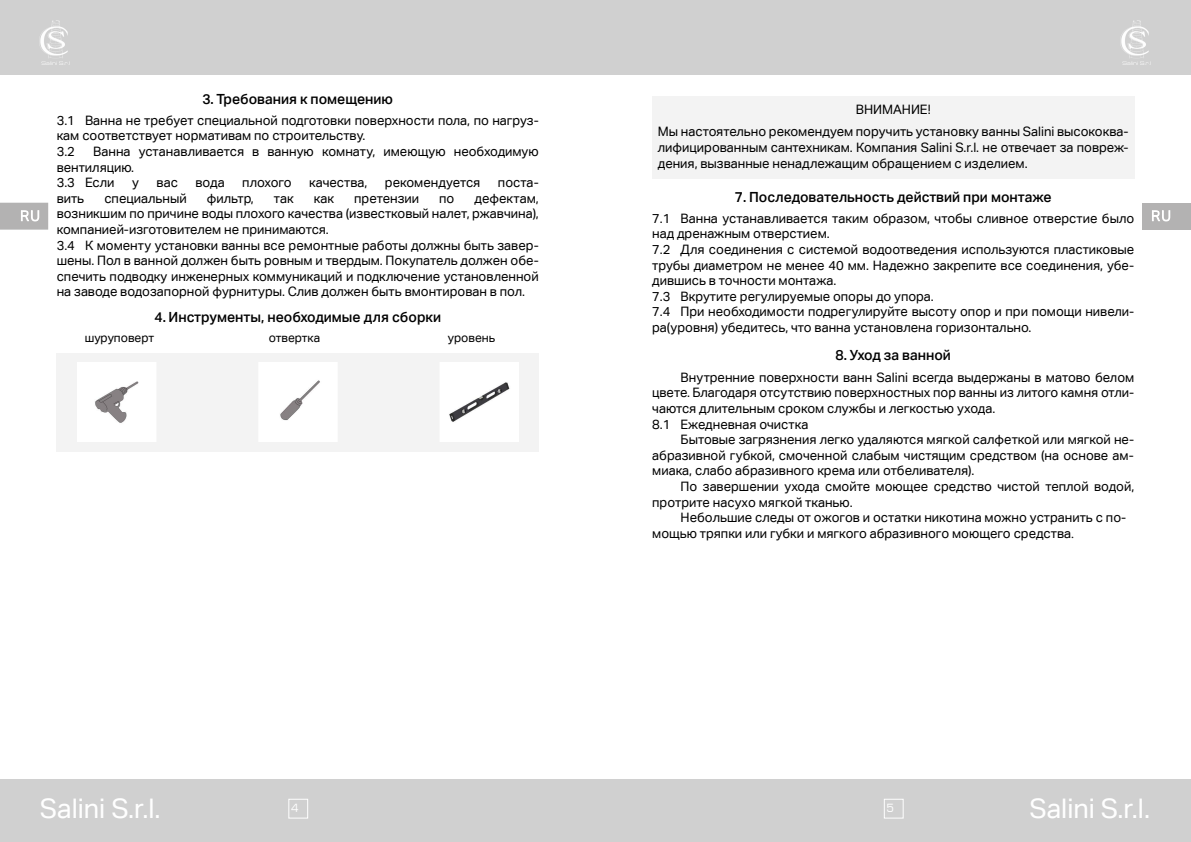
<style>
.page{position:relative;width:1191px;height:842px;background:#fff}
.page>*{position:absolute;margin:0;border:0;box-sizing:border-box;transform-origin:0 0}
.t1{font:27px "Aktiv Grotesk Corp";color:#fff}
.Тест_с_красной_строк{font:500 14px "Aktiv Grotesk Corp";color:#000}
.Внимание{font:13px/15.6px "Aktiv Grotesk Corp";color:#000;text-align:justify}
.Тест_с_красной_строк-2{font:13px "Aktiv Grotesk Corp";color:#000}
.t2{font:12px "Aktiv Grotesk Corp";color:#000}
.t3{font:11px "Europe Normal";color:#fff}
.s1{font-family:"Minion Pro"}
</style>
<div class="page">
<div style="left:0;top:0;width:595px;height:74px;background:#d0d0d0"></div>
<div style="left:0;top:780px;width:595px;height:62px;background:#d0d0d0"></div>
<div style="left:288px;top:799px;width:20px;height:20px;border:1px solid #fff"></div>
<div style="left:57px;top:353px;width:482px;height:29px;background:#f3f3f3"></div>
<div style="left:57px;top:376px;width:482px;height:29px;background:#f3f3f3"></div>
<div style="left:57px;top:400px;width:482px;height:29px;background:#f3f3f3"></div>
<div style="left:57px;top:423px;width:482px;height:29px;background:#f3f3f3"></div>
<img style="left:77px;top:362px;width:441px;height:79px">
<div style="left:595px;top:0;width:595px;height:74px;background:#d0d0d0"></div>
<div style="left:595px;top:780px;width:596px;height:62px;background:#d0d0d0"></div>
<div style="left:883px;top:799px;width:20px;height:20px;border:1px solid #fff"></div>
<div style="left:652px;top:96px;width:482px;height:29px;background:#f3f3f3"></div>
<div style="left:652px;top:118px;width:482px;height:61px;background:#f3f3f3"></div>
<img style="left:1121px;top:20px;width:30px;height:44px">
<div style="left:1142px;top:203px;width:49px;height:27px;background:#b3b2b2"></div>
<svg style="left:1152px;top:210px;width:19px;height:12px"></svg>
<svg style="left:0;top:203px;width:48px;height:27px"></svg>
<img style="left:40px;top:20px;width:30px;height:44px">
<p class="Тест_с_красной_строк" style="left:202px;top:90px;width:192px">3. Требования к помещению</p>
<p class="Внимание" style="left:57px;top:112px;width:483px">3.1 Ванна не требует специальной подготовки поверхности пола, по нагруз&shy;кам соответствует нормативам по строительству.</p>
<p class="Внимание" style="left:57px;top:144px;width:20px">3.2</p>
<p class="Внимание" style="left:57px;top:144px;width:483px;text-indent:36px">Ванна устанавливается в ванную комнату, имеющую необходимую вентиляцию.</p>
<p class="Внимание" style="left:57px;top:175px;width:59px">3.3 Если</p>
<p class="Внимание" style="left:132px;top:175px;width:8px">у</p>
<p class="Внимание" style="left:157px;top:175px;width:23px">вас</p>
<p class="Внимание" style="left:195px;top:175px;width:31px">вода</p>
<p class="Внимание" style="left:242px;top:175px;width:51px">плохого</p>
<p class="Внимание" style="left:309px;top:175px;width:60px">качества,</p>
<p class="Внимание" style="left:385px;top:175px;width:97px">рекомендуется</p>
<p class="Внимание" style="left:498px;top:175px;width:42px">поста-</p>
<p class="Внимание" style="left:57px;top:190px;width:29px">вить</p>
<p class="Внимание" style="left:104px;top:190px;width:84px">специальный</p>
<p class="Внимание" style="left:207px;top:190px;width:49px">фильтр,</p>
<p class="Внимание" style="left:274px;top:190px;width:21px">так</p>
<p class="Внимание" style="left:314px;top:190px;width:22px">как</p>
<p class="Внимание" style="left:354px;top:190px;width:66px">претензии</p>
<p class="Внимание" style="left:439px;top:190px;width:17px">по</p>
<p class="Внимание" style="left:57px;top:190px;width:483px;text-indent:418px">дефектам, возникшим по причине воды плохого качества (известковый налет, ржавчина), компанией-изготовителем не принимаются.</p>
<p class="Внимание" style="left:57px;top:237px;width:483px">3.4 К моменту установки ванны все ремонтные работы должны быть завер&shy;шены. Пол в ванной должен быть ровным и твердым. Покупатель должен обе&shy;спечить подводку инженерных коммуникаций и подключение установленной на заводе водозапорной фурнитуры. Слив должен быть вмонтирован в пол.</p>
<p class="Тест_с_красной_строк" style="left:154px;top:308px;width:288px">4. Инструменты, необходимые для сборки</p>
<p class="t2" style="left:85px;top:331px;width:71px">шуруповерт</p>
<p class="t2" style="left:269px;top:331px;width:53px">отвертка</p>
<p class="t2" style="left:448px;top:331px;width:49px">уровень</p>
<p class="Внимание" style="left:855px;top:101px;width:76px">ВНИМАНИЕ!</p>
<p class="Внимание" style="left:658px;top:123px;width:472px;line-height:16px">Мы настоятельно рекомендуем поручить установку ванны Salini высококва&shy;лифицированным сантехникам. Компания Salini S.r.l. не отвечает за повреж&shy;дения, вызванные ненадлежащим обращением с изделием.</p>
<p class="Тест_с_красной_строк" style="left:735px;top:188px;width:318px">7. Последовательность действий при монтаже</p>
<p class="Внимание" style="left:652px;top:210px;width:483px">7.1 Ванна устанавливается таким образом, чтобы сливное отверстие было над дренажным отверстием.</p>
<p class="Внимание" style="left:652px;top:242px;width:483px">7.2 Для соединения с системой водоотведения используются пластиковые трубы диаметром не менее 40 мм. Надежно закрепите все соединения, убе&shy;дившись в точности монтажа.</p>
<p class="Внимание" style="left:652px;top:288px;width:283px">7.3 Вкрутите регулируемые опоры до упора.</p>
<p class="Внимание" style="left:652px;top:304px;width:483px">7.4 При необходимости подрегулируйте высоту опор и при помощи нивели-</p>
<p class="Тест_с_красной_строк-2" style="left:652px;top:320px;width:381px">ра(уровня) убедитесь, что ванна установлена горизонтально.</p>
<p class="Тест_с_красной_строк" style="left:835px;top:347px;width:117px">8. Уход за ванной</p>
<p class="Тест_с_красной_строк-2" style="left:680px;top:369px;width:455px">Внутренние поверхности ванн Salini всегда выдержаны в матово белом</p>
<p class="Тест_с_красной_строк-2" style="left:652px;top:385px;width:483px">цвете. Благодаря отсутствию поверхностных пор ванны из литого камня отли-</p>
<p class="Тест_с_красной_строк-2" style="left:652px;top:401px;width:345px">чаются длительным сроком службы и легкостью ухода.</p>
<p class="Тест_с_красной_строк-2" style="left:652px;top:416px;width:158px">8.1 Ежедневная очистка</p>
<p class="Тест_с_красной_строк-2" style="left:680px;top:432px;width:455px">Бытовые загрязнения легко удаляются мягкой салфеткой или мягкой не-</p>
<p class="Тест_с_красной_строк-2" style="left:652px;top:447px;width:483px">абразивной губкой, смоченной слабым чистящим средством (на основе ам-</p>
<p class="Тест_с_красной_строк-2" style="left:652px;top:463px;width:324px">миака, слабо абразивного крема или отбеливателя).</p>
<p class="Тест_с_красной_строк-2" style="left:680px;top:479px;width:455px">По завершении ухода смойте моющее средство чистой теплой водой,</p>
<p class="Тест_с_красной_строк-2" style="left:652px;top:494px;width:202px">протрите насухо мягкой тканью.</p>
<p class="Тест_с_красной_строк-2" style="left:680px;top:510px;width:447px">Небольшие следы от ожогов и остатки никотина можно устранить с по-</p>
<p class="Тест_с_красной_строк-2" style="left:652px;top:525px;width:423px">мощью тряпки или губки и мягкого абразивного моющего средства<span class="s1">.</span></p>
<p class="t1" style="left:40px;top:792px;width:122px">Salini S.r.l.</p>
<p class="t1" style="left:1029px;top:792px;width:122px">Salini S.r.l.</p>
<p class="t3" style="left:291px;top:802px;width:9px">4</p>
<p class="t3" style="left:886px;top:802px;width:9px">5</p>
</div>
